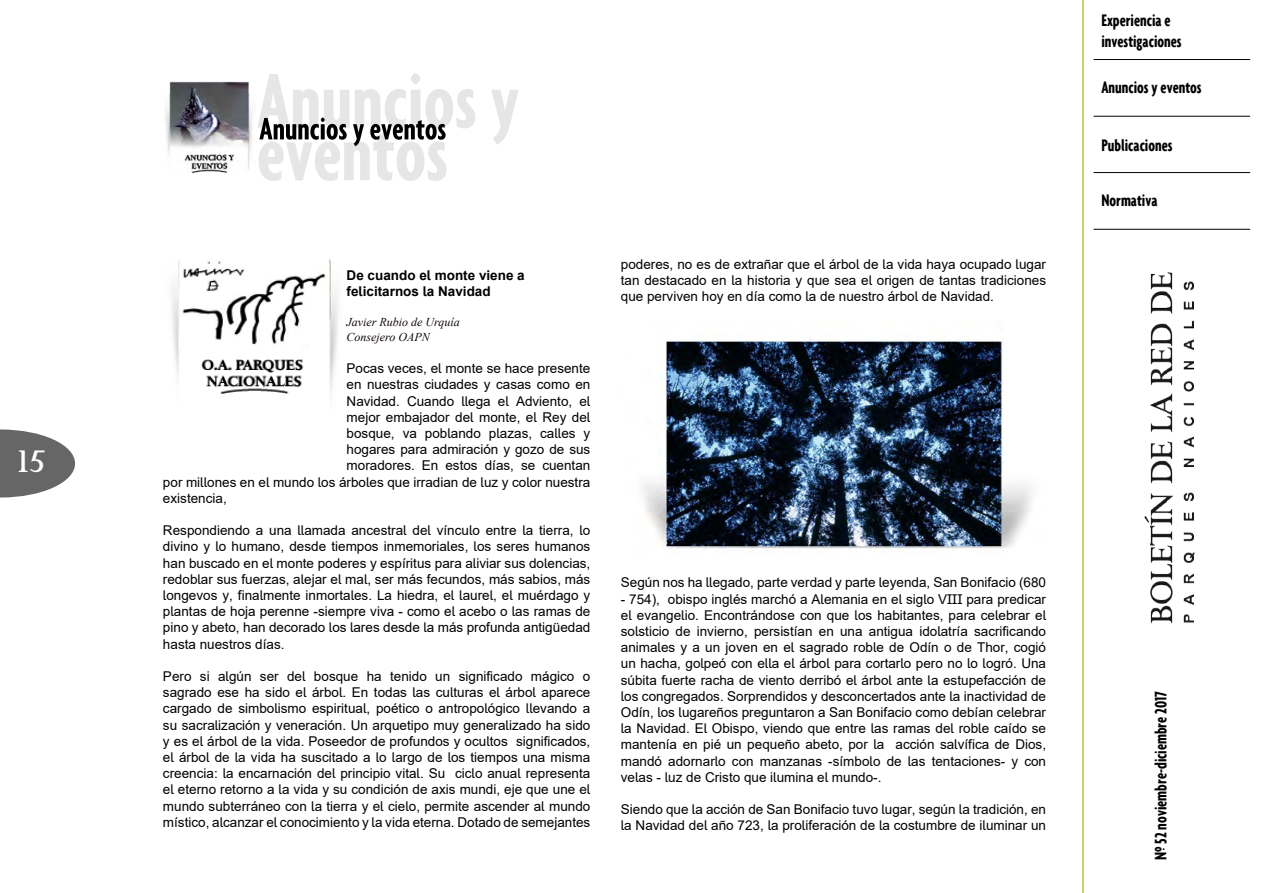
<style>
.page{position:relative;width:1263px;height:893px;background:#fff}
.page>*{position:absolute;margin:0;border:0;box-sizing:border-box;transform-origin:0 0}
.t1{font:30px "Palermo";color:#fff}
.t2{font:700 extra-condensed 18px/21.6px "Agenda";color:#000}
.t3{font:13.5px/16.2px "Arial";color:#000;text-align:justify}
.t4{font:700 13.5px/16.2px "Arial";color:#000}
.t5{font:italic 12px/14.4px "Times New Roman";color:#100906}
</style>
<div class="page">
<svg style="left:0;top:429px;width:75px;height:68px"></svg>
<img style="left:1126px;top:115px;width:83px;height:509px">
<hr style="left:1082px;top:0;width:2px;height:893px;background:#b3c935">
<hr style="left:1093px;top:59px;width:157px;height:1px;background:#000">
<hr style="left:1093px;top:172px;width:157px;height:1px;background:#000">
<hr style="left:1093px;top:116px;width:157px;height:1px;background:#000">
<hr style="left:1093px;top:229px;width:157px;height:1px;background:#000">
<svg style="left:257px;top:73px;width:262px;height:108px"></svg>
<img style="left:165px;top:81px;width:88px;height:92px">
<img style="left:172px;top:259px;width:166px;height:135px">
<img style="left:643px;top:339px;width:389px;height:212px">
<h1 class="t1" style="left:14px;top:444px;width:33px">15</h1>
<p class="t4" style="left:347px;top:267px;width:180px">De cuando el monte viene a felicitarnos la Navidad</p>
<p class="t5" style="left:347px;top:315px;width:115px">Javier Rubio de Urquía<br>Consejero OAPN</p>
<p class="t3" style="left:347px;top:360px;width:245px">Pocas veces, el monte se hace presente</p>
<p class="t3" style="left:347px;top:376px;width:245px">en nuestras ciudades y casas como en</p>
<p class="t3" style="left:347px;top:393px;width:245px">Navidad. Cuando llega el Adviento, el</p>
<p class="t3" style="left:347px;top:409px;width:245px">mejor embajador del monte, el Rey del</p>
<p class="t3" style="left:347px;top:425px;width:245px">bosque, va poblando plazas, calles y</p>
<p class="t3" style="left:347px;top:441px;width:245px">hogares para admiración y gozo de sus</p>
<p class="t3" style="left:347px;top:457px;width:245px">moradores. En estos días, se cuentan</p>
<p class="t3" style="left:163px;top:474px;width:429px">por millones en el mundo los árboles que irradian de luz y color nuestra</p>
<p class="t3" style="left:163px;top:490px;width:65px">existencia,</p>
<p class="t3" style="left:163px;top:522px;width:429px">Respondiendo a una llamada ancestral del vínculo entre la tierra, lo divino y lo humano, desde tiempos inmemoriales, los seres humanos han buscado en el monte poderes y espíritus para aliviar sus dolencias, redoblar sus fuerzas, alejar el mal, ser más fecundos, más sabios, más longevos y, finalmente inmortales. La hiedra, el laurel, el muérdago y plantas de hoja perenne -siempre viva - como el acebo o las ramas de pino y abeto, han decorado los lares desde la más profunda antigüedad hasta nuestros días.</p>
<p class="t3" style="left:163px;top:668px;width:429px">Pero si algún ser del bosque ha tenido un significado mágico o sagrado ese ha sido el árbol. En todas las culturas el árbol aparece cargado de simbolismo espiritual, poético o antropológico llevando a su sacralización y veneración. Un arquetipo muy generalizado ha sido y es el árbol de la vida. Poseedor de profundos y ocultos significados, el árbol de la vida ha suscitado a lo largo de los tiempos una misma creencia: la encarnación del principio vital. Su ciclo anual representa el eterno retorno a la vida y su condición de axis mundi, eje que une el mundo subterráneo con la tierra y el cielo, permite ascender al mundo místico, alcanzar el conocimiento y la vida eterna. Dotado de semejantes</p>
<p class="t3" style="left:621px;top:256px;width:427px">poderes, no es de extrañar que el árbol de la vida haya ocupado lugar tan destacado en la historia y que sea el origen de tantas tradiciones que perviven hoy en día como la de nuestro árbol de Navidad.</p>
<p class="t3" style="left:621px;top:574px;width:427px">Según nos ha llegado, parte verdad y parte leyenda, San Bonifacio (680</p>
<p class="t3" style="left:621px;top:591px;width:427px">- 754), obispo inglés marchó a Alemania en el siglo VIII para predicar el evangelio. Encontrándose con que los habitantes, para celebrar el solsticio de invierno, persistían en una antigua idolatría sacrificando animales y a un joven en el sagrado roble de Odín o de Thor, cogió un hacha, golpeó con ella el árbol para cortarlo pero no lo logró. Una súbita fuerte racha de viento derribó el árbol ante la estupefacción de los congregados. Sorprendidos y desconcertados ante la inactividad de Odín, los lugareños preguntaron a San Bonifacio como debían celebrar la Navidad. El Obispo, viendo que entre las ramas del roble caído se mantenía en pié un pequeño abeto, por la acción salvífica de Dios, mandó adornarlo con manzanas -símbolo de las tentaciones- y con velas - luz de Cristo que ilumina el mundo-.</p>
<p class="t3" style="left:621px;top:801px;width:427px">Siendo que la acción de San Bonifacio tuvo lugar, según la tradición, en la Navidad del año 723, la proliferación de la costumbre de iluminar un</p>
<h2 class="t2" style="left:1101px;top:9px;width:82px">Experiencia e investigaciones</h2>
<h2 class="t2" style="left:1101px;top:76px;width:102px">Anuncios y eventos</h2>
<h2 class="t2" style="left:1101px;top:134px;width:73px">Publicaciones</h2>
<h2 class="t2" style="left:1101px;top:189px;width:58px">Normativa</h2>
<h2 class="t2" style="left:1149px;top:860px;width:171px;rotate:-90deg">Nº 52 noviembre-diciembre 2017</h2>
</div>
